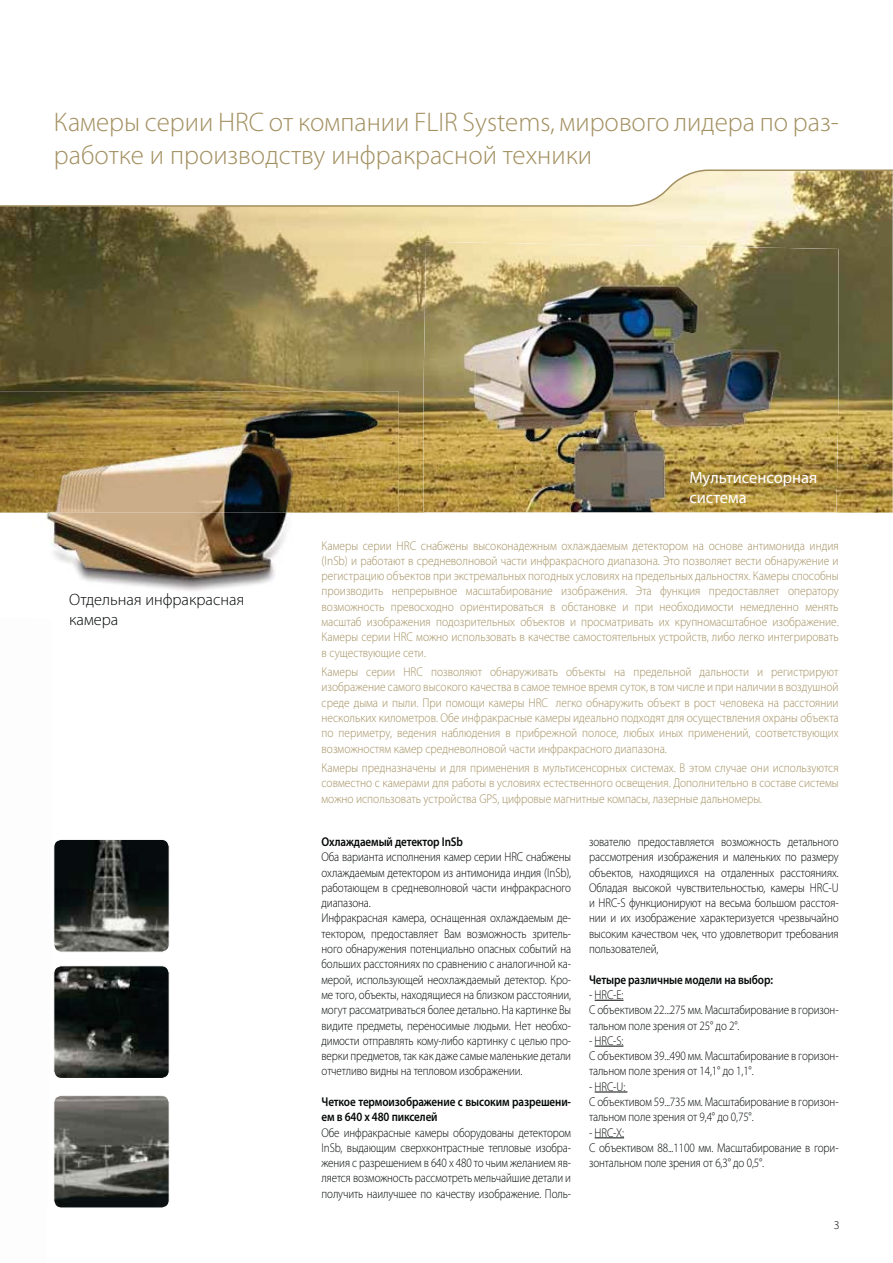
<style>
.page{position:relative;width:893px;height:1263px;background:#fff}
.page>*{position:absolute;margin:0;border:0;box-sizing:border-box;transform-origin:0 0}
.t1{font:300 27px/32.4px "Myriad Pro";color:#a39061}
.t2{font:300 16.5px/19.8px "Myriad Pro";color:#030806}
.t3{font:16.5px/19.8px "Myriad Pro";color:#fff}
.t4{font:300 12.75px/15.3px "Myriad Pro";letter-spacing:-.01em;color:#030806;scale:.87 1}
.t5{font:300 12.75px/15.3px "Myriad Pro";color:#a39061;text-align:justify;scale:.9 1}
.t6{font:600 12.75px/15.3px "Myriad Pro";letter-spacing:-.01em;color:#030806;scale:.87 1}
.t7{font:300 12px "Myriad Pro";color:#030806}
</style>
<div class="page">
<img style="left:0;top:207px;width:893px;height:306px">
<svg style="left:0;top:169px;width:893px;height:38px"></svg>
<img style="left:54px;top:839px;width:115px;height:113px;border-radius:8px">
<div style="left:53px;top:839px;width:117px;height:114px;border:1px solid #fff;border-radius:8px"></div>
<img style="left:54px;top:966px;width:115px;height:113px;border-radius:8px">
<div style="left:53px;top:965px;width:117px;height:114px;border:1px solid #fff;border-radius:8px"></div>
<img style="left:54px;top:1095px;width:115px;height:113px;border-radius:8px">
<div style="left:53px;top:1095px;width:117px;height:114px;border:1px solid #fff;border-radius:8px"></div>
<img style="left:0;top:391px;width:399px;height:200px">
<img style="left:322px;top:540px;width:77px;height:12px">
<img style="left:322px;top:556px;width:77px;height:12px">
<img style="left:322px;top:571px;width:77px;height:12px">
<img style="left:322px;top:586px;width:77px;height:5px">
<svg style="left:595px;top:1000px;width:28px;height:1px"></svg>
<svg style="left:595px;top:1046px;width:28px;height:1px"></svg>
<hr style="left:595px;top:1092px;width:32px;height:1px;background:#030806">
<svg style="left:595px;top:1138px;width:29px;height:1px"></svg>
<img style="left:424px;top:242px;width:415px;height:271px">
<img style="left:690px;top:472px;width:127px;height:15px">
<img style="left:690px;top:495px;width:56px;height:8px">
<h1 class="t1" style="left:54px;top:108px;width:786px">Камеры серии HRC от компании FLIR Systems, мирового лидера по раз&shy;работке и производству инфракрасной техники</h1>
<p class="t2" style="left:69px;top:591px;width:177px">Отдельная инфракрасная камера</p>
<p class="t3" style="left:689px;top:468px;width:130px">Мультисенсорная система</p>
<p class="t5" style="left:322px;top:539px;width:576px">Камеры серии HRC снабжены высоконадежным охлаждаемым детектором на основе антимонида индия (InSb) и работают в средневолновой части инфракрасного диапазона. Это позволяет вести обнаружение и регистрацию объектов при экстремальных погодных условиях на предельных дальностях. Камеры способны производить непрерывное масштабирование изображения. Эта функция предоставляет оператору возможность превосходно ориентироваться в обстановке и при необходимости немедленно менять масштаб изображения подозрительных объектов и просматривать их крупномасштабное изображение.<br>Камеры серии HRC можно использовать в качестве самостоятельных устройств, либо легко интегрировать в существующие сети.</p>
<p class="t5" style="left:322px;top:665px;width:576px">Камеры серии HRC позволяют обнаруживать объекты на предельной дальности и регистрируют изображение самого высокого качества в самое темное время суток, в том числе и при наличии в воздушной среде дыма и пыли. При помощи камеры HRC легко обнаружить объект в рост человека на расстоянии нескольких километров. Обе инфракрасные камеры идеально подходят для осуществления охраны объекта по периметру, ведения наблюдения в прибрежной полосе, любых иных применений, соответствующих возможностям камер средневолновой части инфракрасного диапазона.</p>
<p class="t5" style="left:322px;top:761px;width:576px">Камеры предназначены и для применения в мультисенсорных системах. В этом случае они используются совместно с камерами для работы в условиях естественного освещения. Дополнительно в составе системы можно использовать устройства GPS, цифровые магнитные компасы, лазерные дальномеры.</p>
<p class="t6" style="left:322px;top:834px;width:164px">Охлаждаемый детектор InSb</p>
<p class="t4" style="left:322px;top:850px;width:288px">Оба варианта исполнения камер серии HRC снабжены охлаждаемым детектором из антимонида индия (InSb), работающем в средневолновой части инфракрасного диапазона.<br>Инфракрасная камера, оснащенная охлаждаемым де&shy;тектором, предоставляет Вам возможность зритель&shy;ного обнаружения потенциально опасных событий на больших расстояниях по сравнению с аналогичной ка&shy;мерой, использующей неохлаждаемый детектор. Кро&shy;ме того, объекты, находящиеся на близком расстоянии, могут рассматриваться более детально. На картинке Вы видите предметы, переносимые людьми. Нет необхо&shy;димости отправлять кому-либо картинку с целью про&shy;верки предметов, так как даже самые маленькие детали отчетливо видны на тепловом изображении.</p>
<p class="t6" style="left:322px;top:1094px;width:288px">Четкое термоизображение с высоким разрешени&shy;ем в 640 x 480 пикселей</p>
<p class="t4" style="left:322px;top:1126px;width:288px;text-align:justify">Обе инфракрасные камеры оборудованы детектором InSb, выдающим сверхконтрастные тепловые изобра&shy;жения с разрешением в 640 x 480 то чьим желанием яв&shy;ляется возможность рассмотреть мельчайшие детали и получить наилучшее по качеству изображение. Поль-</p>
<p class="t4" style="left:589px;top:835px;width:288px;text-align:justify">зователю предоставляется возможность детального рассмотрения изображения и маленьких по размеру объектов, находящихся на отдаленных расстояниях.<br>Обладая высокой чувствительностью, камеры HRC-U и HRC-S функционируют на весьма большом расстоя&shy;нии и их изображение характеризуется чрезвычайно высоким качеством чек, что удовлетворит требования пользователей,</p>
<p class="t6" style="left:589px;top:972px;width:213px">Четыре различные модели на выбор:</p>
<p class="t4" style="left:589px;top:988px;width:288px">- HRC-E:<br>С объективом 22...275 мм. Масштабирование в горизон&shy;тальном поле зрения от 25° до 2°.</p>
<p class="t4" style="left:589px;top:1034px;width:288px">- HRC-S:<br>С объективом 39...490 мм. Масштабирование в горизон&shy;тальном поле зрения от 14,1° до 1,1°.</p>
<p class="t4" style="left:589px;top:1080px;width:288px">- HRC-U:<br>С объективом 59...735 мм. Масштабирование в горизон&shy;тальном поле зрения от 9,4° до 0,75°.</p>
<p class="t4" style="left:589px;top:1126px;width:288px">- HRC-X:<br>С объективом 88...1100 мм. Масштабирование в гори&shy;зонтальном поле зрения от 6,3° до 0,5°.</p>
<p class="t7" style="left:834px;top:1220px;width:7px">3</p>
</div>
